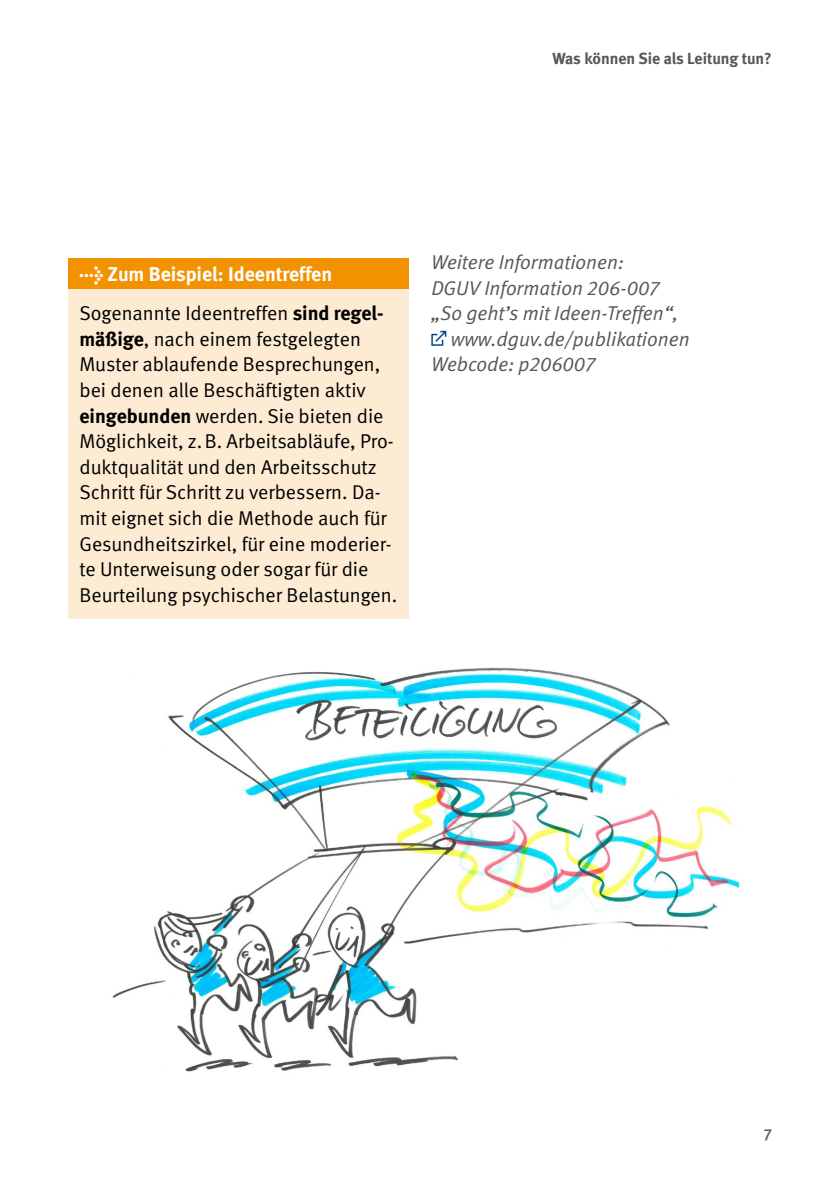
<style>
.page{position:relative;width:840px;height:1191px;background:#fff}
.page>*{position:absolute;margin:0;border:0;box-sizing:border-box;transform-origin:0 0}
.Fließtext_STG_FT{font:20px/25.6px "DGUV Meta";color:#000}
.Fließtext_HW{font:italic 20px "DGUV Meta";color:#575756}
.Fließtext_STG_Titel{font:700 20px "DGUV Meta";color:#fff}
.t1{font:700 16px "DGUV Meta";letter-spacing:-.005em;color:#575756}
.t2{font:500 16px "DGUV Meta";color:#575756}
.s1{font-weight:700}
</style>
<div class="page">
<div style="left:68px;top:258px;width:340px;height:36px;background:#f39200"></div>
<div style="left:68px;top:289px;width:340px;height:329px;background:#feebd3"></div>
<img style="left:112px;top:667px;width:627px;height:405px">
<svg style="left:431px;top:331px;width:15px;height:15px"></svg>
<p class="t1" style="left:552px;top:49px;width:221px">Was können Sie als Leitung tun?</p>
<p class="Fließtext_STG_Titel" style="left:79px;top:262px;width:254px">→ Zum Beispiel: Ideentreffen</p>
<p class="Fließtext_STG_FT" style="left:79px;top:301px;width:319px">Sogenannte Ideentreffen <span class="s1">sind regel&shy;mäßige</span>, nach einem festgelegten Muster ablaufende Besprechungen, bei denen alle Beschäftigten aktiv <span class="s1">eingebunden</span> werden. Sie bieten die Möglichkeit, z.B. Arbeitsabläufe, Pro&shy;duktqualität und den Arbeitsschutz Schritt für Schritt zu verbessern. Da&shy;mit eignet sich die Methode auch für Gesundheitszirkel, für eine moderier&shy;te Unterweisung oder sogar für die Beurteilung psychischer Belastungen.</p>
<p class="Fließtext_HW" style="left:431px;top:250px;width:194px">Weitere Informationen:</p>
<p class="Fließtext_HW" style="left:431px;top:276px;width:229px">DGUV Information 206-007</p>
<p class="Fließtext_HW" style="left:431px;top:302px;width:248px">„So geht’s mit Ideen-Treffen“,</p>
<p class="Fließtext_HW" style="left:450px;top:327px;width:240px">www.dguv.de/publikationen</p>
<p class="Fließtext_HW" style="left:431px;top:353px;width:165px">Webcode: p206007</p>
<p class="t2" style="left:763px;top:1124px;width:10px">7</p>
</div>
